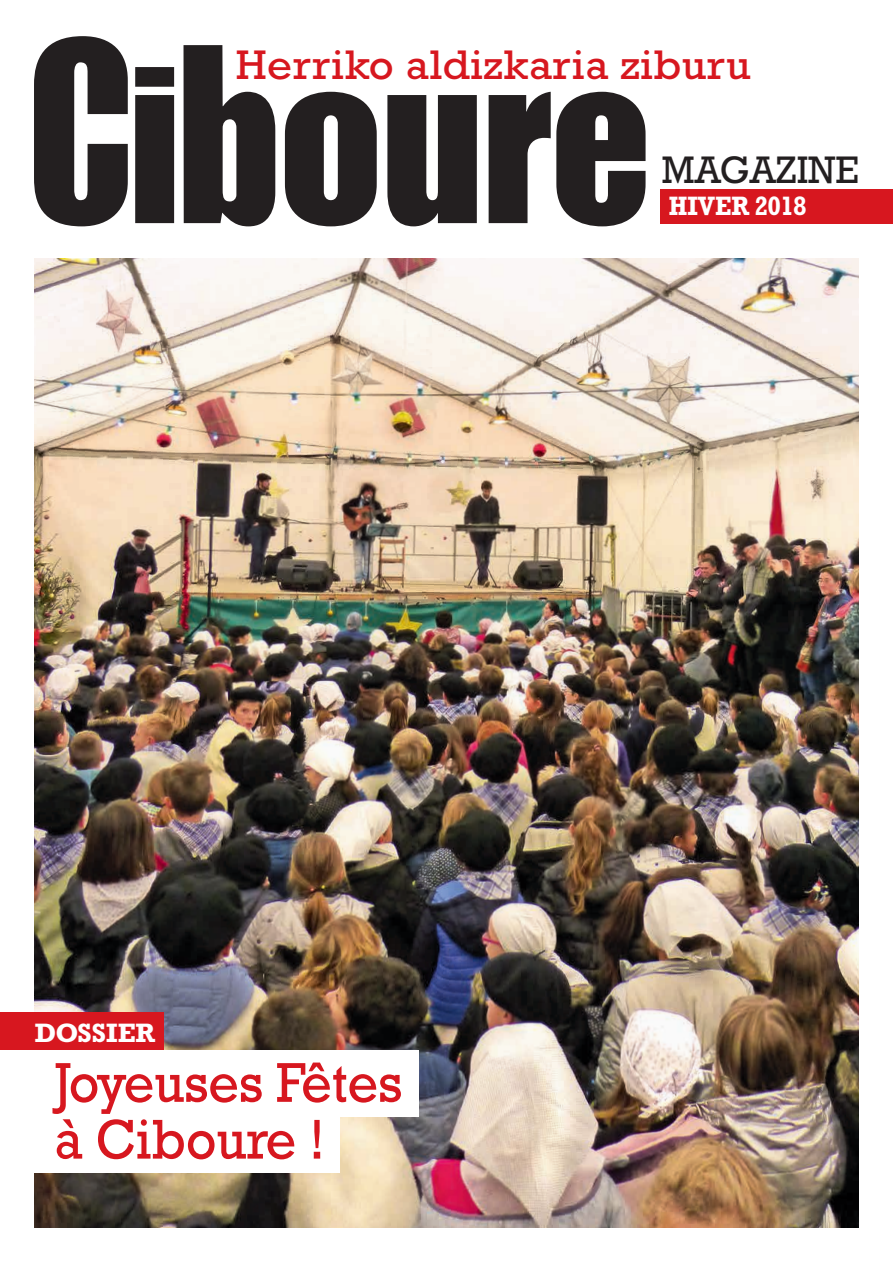
<style>
.page{position:relative;width:893px;height:1263px;background:#fff}
.page>*{position:absolute;margin:0;border:0;box-sizing:border-box;transform-origin:0 0}
.t1{font:57px/56.7px "Rockwell Std";letter-spacing:-.005em;color:#d7171f;scale:.94 1}
.t2{font:42px "Rockwell Std";letter-spacing:.01em;color:#d7171f;scale:1.04 1}
.t3{font:39px "Rockwell Std";color:#231f20;scale:.96 1}
.t4{font:700 27px "Rockwell Std";color:#fff;scale:.91 1}
.t5{font:700 27px "Rockwell Std";color:#fff}
</style>
<div class="page">
<img style="left:34px;top:258px;width:825px;height:970px">
<svg style="left:34px;top:36px;width:612px;height:190px;fill:#231f20"></svg>
<div style="left:660px;top:189px;width:233px;height:34px;background:#d7171f"></div>
<div style="left:0;top:1012px;width:164px;height:38px;background:#d7171f"></div>
<div style="left:0;top:1108px;width:340px;height:64px;background:#fff"></div>
<div style="left:0;top:1050px;width:418px;height:67px;background:#fff"></div>
<p class="t2" style="left:236px;top:40px;width:496px">Herriko aldizkaria ziburu</p>
<p class="t3" style="left:662px;top:147px;width:207px">MAGAZINE</p>
<p class="t4" style="left:669px;top:190px;width:153px">HIVER 2018</p>
<p class="t5" style="left:35px;top:1017px;width:122px">DOSSIER</p>
<h1 class="t1" style="left:54px;top:1054px;width:372px">Joyeuses Fêtes à Ciboure !</h1>
</div>
